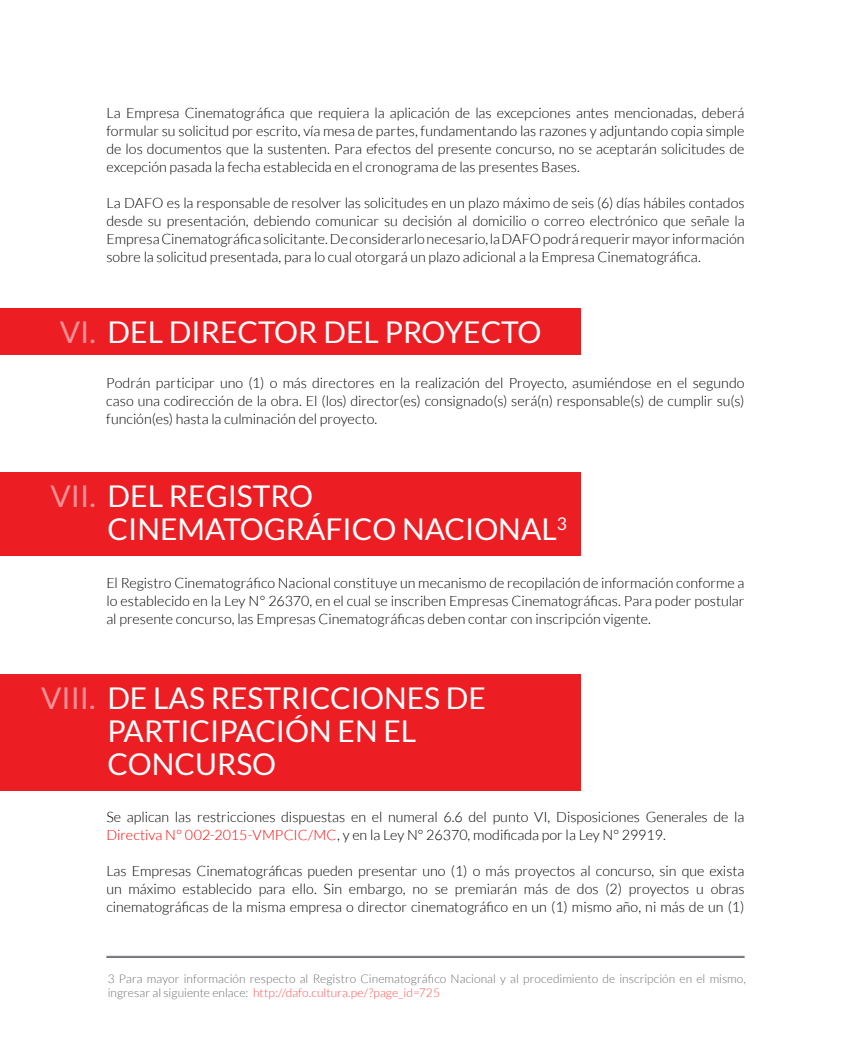
<style>
.page{position:relative;width:851px;height:1063px;background:#fff}
.page>*{position:absolute;margin:0;border:0;box-sizing:border-box;transform-origin:0 0}
.t1{font:30px/33px "Lato";color:#fff}
.t2{font:300 14.25px/18px "Lato";color:#000;text-align:justify}
.t3{font:300 12px/13.5px "Lato";letter-spacing:.005em;color:#6d6e71}
.s1{color:#f00}
.s2{color:#ff4d4d}
</style>
<div class="page">
<div style="left:0;top:308px;width:580px;height:47px;background:#ed1d24"></div>
<div style="left:0;top:472px;width:580px;height:84px;background:#ed1d24"></div>
<div style="left:0;top:674px;width:580px;height:117px;background:#ed1d24"></div>
<hr style="left:106px;top:957px;width:638px;height:1px;background:#6d6e71">
<hr style="left:106px;top:956px;width:638px;height:1px;background:#6d6e71">
<p class="t2" style="left:106px;top:104px;width:639px">La Empresa Cinematográfica que requiera la aplicación de las excepciones antes mencionadas, deberá formular su solicitud por escrito, vía mesa de partes, fundamentando las razones y adjuntando copia simple de los documentos que la sustenten. Para efectos del presente concurso, no se aceptarán solicitudes de excepción pasada la fecha establecida en el cronograma de las presentes Bases.</p>
<p class="t2" style="left:106px;top:194px;width:639px">La DAFO es la responsable de resolver las solicitudes en un plazo máximo de seis (6) días hábiles contados desde su presentación, debiendo comunicar su decisión al domicilio o correo electrónico que señale la Empresa Cinematográfica solicitante. De considerarlo necesario, la DAFO podrá requerir mayor información sobre la solicitud presentada, para lo cual otorgará un plazo adicional a la Empresa Cinematográfica.</p>
<h1 class="t1" style="left:60px;top:315px;width:483px">VI. DEL DIRECTOR DEL PROYECTO</h1>
<p class="t2" style="left:106px;top:374px;width:639px">Podrán participar uno (1) o más directores en la realización del Proyecto, asumiéndose en el segundo caso una codirección de la obra. El (los) director(es) consignado(s) será(n) responsable(s) de cumplir su(s) función(es) hasta la culminación del proyecto.</p>
<h1 class="t1" style="left:108px;top:479px;width:461px;text-indent:-57px">VII. DEL REGISTRO<br>CINEMATOGRÁFICO NACIONAL<sup>3</sup></h1>
<p class="t2" style="left:106px;top:574px;width:639px">El Registro Cinematográfico Nacional constituye un mecanismo de recopilación de información conforme a lo establecido en la Ley N° 26370, en el cual se inscriben Empresas Cinematográficas. Para poder postular al presente concurso, las Empresas Cinematográficas deben contar con inscripción vigente.</p>
<h1 class="t1" style="left:107px;top:681px;width:380px;text-indent:-66px">VIII. DE LAS RESTRICCIONES DE<br>PARTICIPACIÓN EN EL<br>CONCURSO</h1>
<p class="t2" style="left:106px;top:808px;width:639px">Se aplican las restricciones dispuestas en el numeral 6.6 del punto VI, Disposiciones Generales de la<br><span class="s1">Directiva N° 002-2015-VMPCIC/MC</span>, y en la Ley N° 26370, modificada por la Ley N° 29919.</p>
<p class="t2" style="left:106px;top:862px;width:639px">Las Empresas Cinematográficas pueden presentar uno (1) o más proyectos al concurso, sin que exista un máximo establecido para ello. Sin embargo, no se premiarán más de dos (2) proyectos u obras cinematográficas de la misma empresa o director cinematográfico en un (1) mismo año, ni más de un (1)</p>
<p class="t3" style="left:108px;top:972px;width:639px">3 Para mayor información respecto al Registro Cinematográfico Nacional y al procedimiento de inscripción en el mismo, ingresar al siguiente enlace: <span class="s2">http://dafo.cultura.pe/?page_id=725</span></p>
</div>
